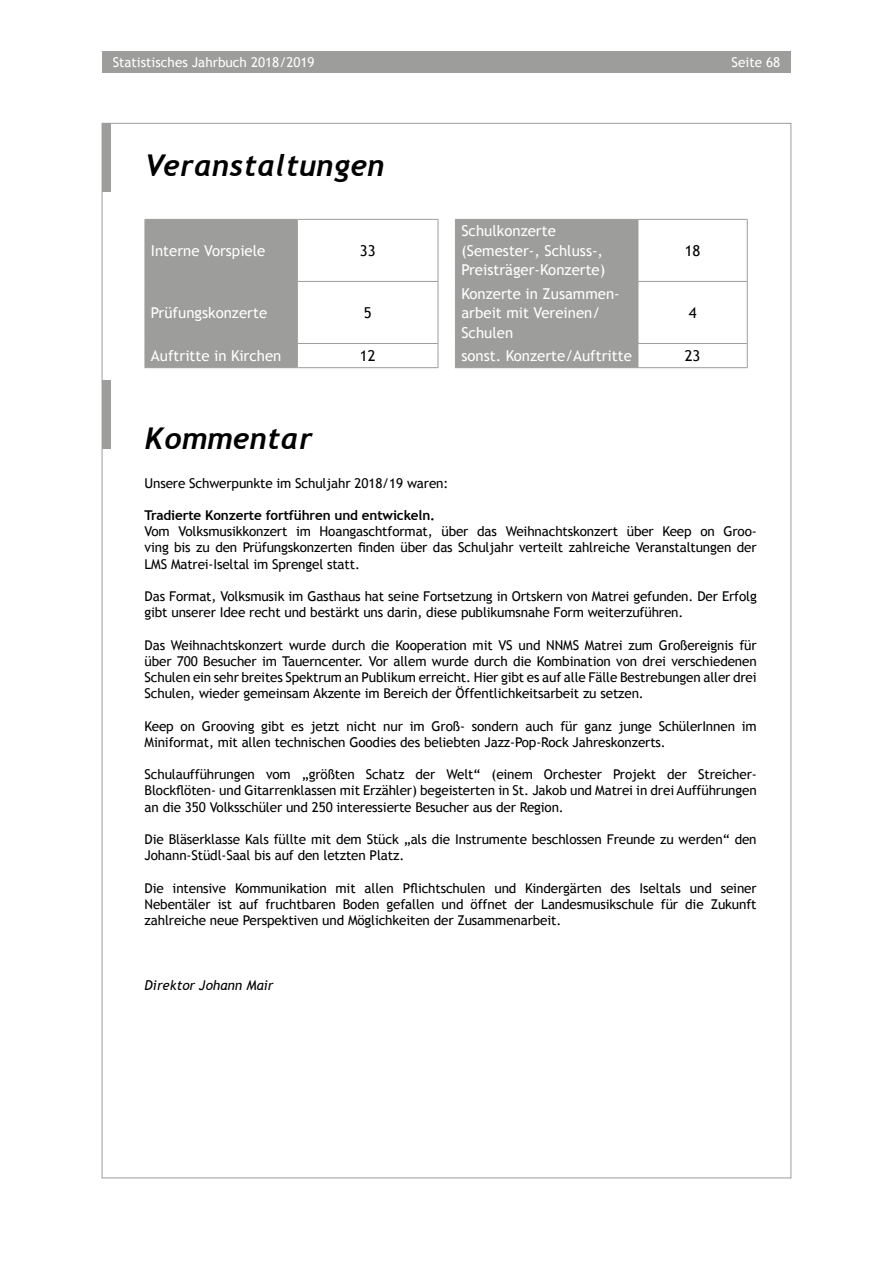
<style>
.page{position:relative;width:893px;height:1263px;background:#fff}
.page>*{position:absolute;margin:0;border:0;box-sizing:border-box;transform-origin:0 0}
.t1{font:italic 700 30px "Trebuchet";letter-spacing:.015em;color:#000}
.t2{font:15px/19.5px "Trebuchet MS";color:#fff}
.t3{font:15px "Trebuchet MS";color:#000}
.t4{font:13.5px/16.2px "Trebuchet MS";letter-spacing:-.01em;color:#000;text-align:justify}
.t5{font:700 13.5px "Trebuchet MS";letter-spacing:-.01em;color:#000}
.t6{font:13.5px "Trebuchet MS";color:#fff}
.t7{font:italic 13.5px "Trebuchet MS";color:#000}
</style>
<div class="page">
<div style="left:102px;top:51px;width:689px;height:21px;background:#9d9d9c"></div>
<div style="left:102px;top:123px;width:9px;height:68px;background:#9d9d9c"></div>
<div style="left:102px;top:381px;width:9px;height:68px;background:#9d9d9c"></div>
<svg style="left:146px;top:219px;width:492px;height:149px;fill:#9d9d9c"></svg>
<hr style="left:145px;top:219px;width:152px;height:1px;background:#9d9d9c">
<hr style="left:145px;top:220px;width:1px;height:61px;background:#9d9d9c">
<hr style="left:297px;top:219px;width:141px;height:1px;background:#9d9d9c">
<hr style="left:297px;top:220px;width:1px;height:61px;background:#9d9d9c">
<hr style="left:438px;top:220px;width:1px;height:61px;background:#9d9d9c">
<hr style="left:145px;top:281px;width:152px;height:1px;background:#9d9d9c">
<hr style="left:145px;top:282px;width:1px;height:61px;background:#9d9d9c">
<hr style="left:297px;top:281px;width:141px;height:1px;background:#9d9d9c">
<hr style="left:297px;top:282px;width:1px;height:61px;background:#9d9d9c">
<hr style="left:438px;top:282px;width:1px;height:61px;background:#9d9d9c">
<hr style="left:145px;top:343px;width:152px;height:1px;background:#9d9d9c">
<svg style="left:145px;top:344px;width:1px;height:23px"></svg>
<hr style="left:297px;top:343px;width:141px;height:1px;background:#9d9d9c">
<svg style="left:297px;top:344px;width:1px;height:23px"></svg>
<svg style="left:438px;top:344px;width:1px;height:23px"></svg>
<hr style="left:145px;top:367px;width:152px;height:1px;background:#9d9d9c">
<hr style="left:297px;top:367px;width:141px;height:1px;background:#9d9d9c">
<hr style="left:455px;top:219px;width:183px;height:1px;background:#9d9d9c">
<hr style="left:455px;top:220px;width:1px;height:61px;background:#9d9d9c">
<hr style="left:638px;top:219px;width:110px;height:1px;background:#9d9d9c">
<hr style="left:638px;top:220px;width:1px;height:61px;background:#9d9d9c">
<hr style="left:747px;top:220px;width:1px;height:61px;background:#9d9d9c">
<hr style="left:455px;top:281px;width:183px;height:1px;background:#9d9d9c">
<hr style="left:455px;top:282px;width:1px;height:61px;background:#9d9d9c">
<hr style="left:638px;top:281px;width:110px;height:1px;background:#9d9d9c">
<hr style="left:638px;top:282px;width:1px;height:61px;background:#9d9d9c">
<hr style="left:747px;top:282px;width:1px;height:61px;background:#9d9d9c">
<hr style="left:455px;top:343px;width:183px;height:1px;background:#9d9d9c">
<svg style="left:455px;top:344px;width:1px;height:23px"></svg>
<hr style="left:638px;top:343px;width:110px;height:1px;background:#9d9d9c">
<svg style="left:638px;top:344px;width:1px;height:23px"></svg>
<svg style="left:747px;top:344px;width:1px;height:23px"></svg>
<hr style="left:455px;top:367px;width:183px;height:1px;background:#9d9d9c">
<hr style="left:638px;top:367px;width:110px;height:1px;background:#9d9d9c">
<p class="t6" style="left:113px;top:54px;width:204px">Statistisches Jahrbuch 2018/2019</p>
<p class="t6" style="left:732px;top:54px;width:50px">Seite 68</p>
<h1 class="t1" style="left:145px;top:148px;width:241px">Veranstaltungen</h1>
<p class="t2" style="left:151px;top:241px;width:116px">Interne Vorspiele</p>
<p class="t3" style="left:360px;top:242px;width:17px">33</p>
<p class="t2" style="left:151px;top:303px;width:118px">Prüfungskonzerte</p>
<p class="t3" style="left:364px;top:304px;width:9px">5</p>
<p class="t2" style="left:461px;top:222px;width:145px">Schulkonzerte (Semester-, Schluss-,<br>Preisträger-Konzerte)</p>
<p class="t2" style="left:461px;top:284px;width:160px">Konzerte in Zusammen&shy;arbeit mit Vereinen/<br>Schulen</p>
<p class="t3" style="left:685px;top:242px;width:17px">18</p>
<p class="t3" style="left:689px;top:304px;width:9px">4</p>
<p class="t2" style="left:151px;top:346px;width:132px">Auftritte in Kirchen</p>
<p class="t3" style="left:360px;top:347px;width:17px">12</p>
<p class="t2" style="left:461px;top:346px;width:172px">sonst. Konzerte/Auftritte</p>
<p class="t3" style="left:685px;top:347px;width:17px">23</p>
<h1 class="t1" style="left:145px;top:420px;width:169px">Kommentar</h1>
<p class="t4" style="left:145px;top:475px;width:305px">Unsere Schwerpunkte im Schuljahr 2018/19 waren:</p>
<p class="t5" style="left:145px;top:507px;width:292px">Tradierte Konzerte fortführen und entwickeln.</p>
<p class="t4" style="left:145px;top:523px;width:614px">Vom Volksmusikkonzert im Hoangaschtformat, über das Weihnachtskonzert über Keep on Groo&shy;ving bis zu den Prüfungskonzerten finden über das Schuljahr verteilt zahlreiche Veranstaltungen der LMS Matrei-Iseltal im Sprengel statt.</p>
<p class="t4" style="left:145px;top:588px;width:614px">Das Format, Volksmusik im Gasthaus hat seine Fortsetzung in Ortskern von Matrei gefunden. Der Erfolg gibt unserer Idee recht und bestärkt uns darin, diese publikumsnahe Form weiterzuführen.</p>
<p class="t4" style="left:145px;top:637px;width:614px">Das Weihnachtskonzert wurde durch die Kooperation mit VS und NNMS Matrei zum Großereignis für über 700 Besucher im Tauerncenter. Vor allem wurde durch die Kombination von drei verschiedenen Schulen ein sehr breites Spektrum an Publikum erreicht. Hier gibt es auf alle Fälle Bestrebungen aller drei Schulen, wieder gemeinsam Akzente im Bereich der Öffentlichkeitsarbeit zu setzen.</p>
<p class="t4" style="left:145px;top:718px;width:614px">Keep on Grooving gibt es jetzt nicht nur im Groß- sondern auch für ganz junge SchülerInnen im<br>Miniformat, mit allen technischen Goodies des beliebten Jazz-Pop-Rock Jahreskonzerts.</p>
<p class="t4" style="left:145px;top:766px;width:614px">Schulaufführungen vom „größten Schatz der Welt“ (einem Orchester Projekt der Streicher-Blockflöten- und Gitarrenklassen mit Erzähler) begeisterten in St. Jakob und Matrei in drei Aufführungen an die 350 Volksschüler und 250 interessierte Besucher aus der Region.</p>
<p class="t4" style="left:145px;top:831px;width:614px">Die Bläserklasse Kals füllte mit dem Stück „als die Instrumente beschlossen Freunde zu werden“ den<br>Johann-Stüdl-Saal bis auf den letzten Platz.</p>
<p class="t4" style="left:145px;top:880px;width:614px">Die intensive Kommunikation mit allen Pflichtschulen und Kindergärten des Iseltals und seiner Nebentäler ist auf fruchtbaren Boden gefallen und öffnet der Landesmusikschule für die Zukunft zahlreiche neue Perspektiven und Möglichkeiten der Zusammenarbeit.</p>
<p class="t7" style="left:145px;top:977px;width:130px">Direktor Johann Mair</p>
</div>
